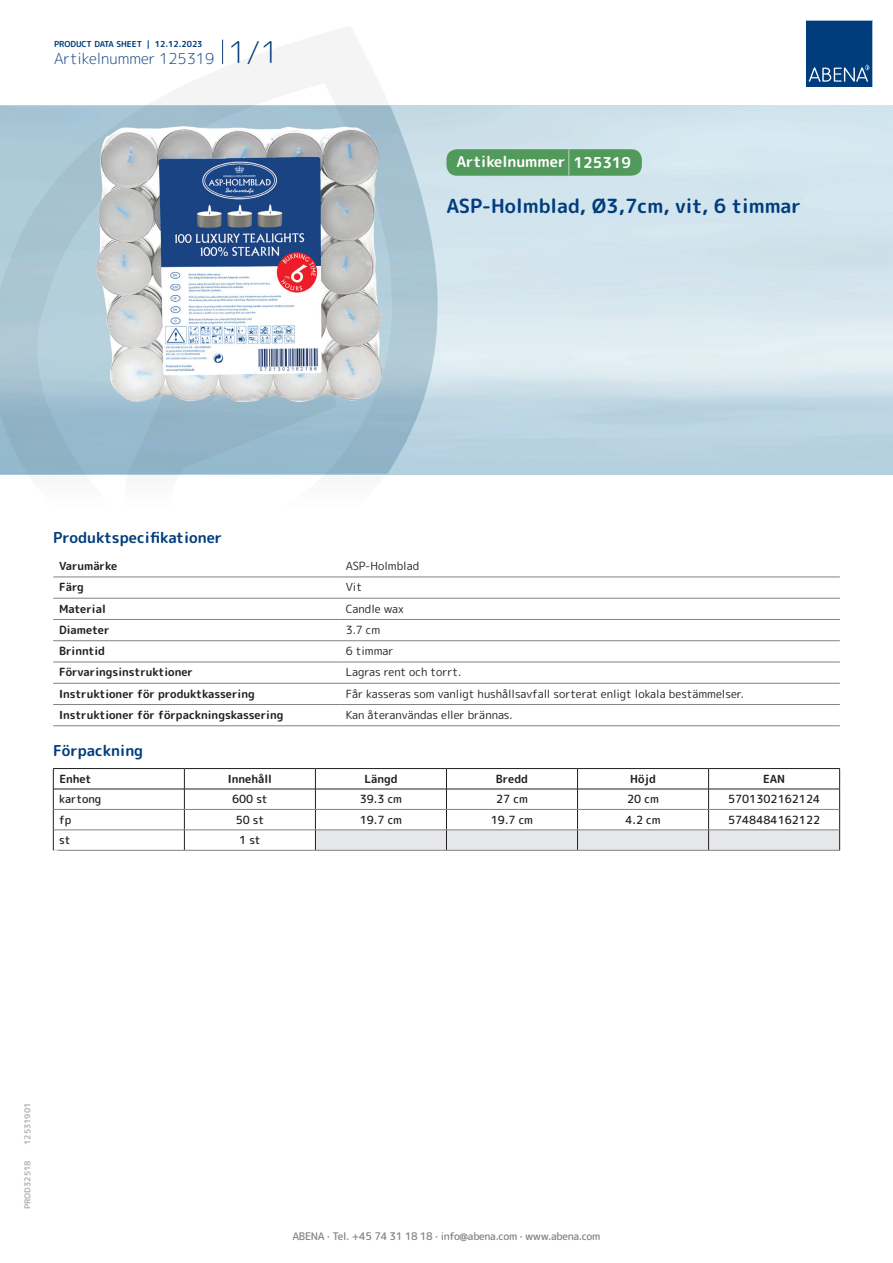
<style>
.page{position:relative;width:893px;height:1263px;background:#fff}
.page>*{position:absolute;margin:0;border:0;box-sizing:border-box;transform-origin:0 0}
.t1{font:700 19.5px "Rounded Mplus 1 c";color:#013d7d}
.t2{font:700 15px "Rounded Mplus 1 c";color:#013d7d}
.t3{font:300 15px "Rounded Mplus 1 c";color:#013d7d}
.t4{font:700 15px "Rounded Mplus 1 c";color:#fff}
.t5{font:700 11.25px "Rounded Mplus 1 c";color:#231f20}
.t6{font:11.25px "Rounded Mplus 1 c";color:#231f20}
.t7{font:500 11.25px "Rounded Mplus 1 c";color:#231f20}
.t8{font:500 10.5px "Rounded Mplus 1 c";letter-spacing:-.03em;color:#808285}
.t9{font:700 10.5px "Rounded Mplus 1 c";color:#fff}
.t10{font:700 8.25px "Rounded Mplus 1 c";color:#013d7d}
.t11{font:700 8.25px "Rounded Mplus 1 c";color:#b2b3b7}
.s1{font-size:30px}
.s2{font-size:25.5px}
</style>
<div class="page">
<svg style="left:0;top:26px;width:439px;height:572px"></svg>
<svg style="left:0;top:106px;width:438px;height:368px"></svg>
<svg style="left:222px;top:40px;width:1px;height:24px"></svg>
<svg style="left:806px;top:20px;width:67px;height:67px"></svg>
<img style="left:96px;top:127px;width:286px;height:275px">
<hr style="left:53px;top:577px;width:287px;height:1px;background:#808285">
<hr style="left:340px;top:577px;width:500px;height:1px;background:#808285">
<hr style="left:53px;top:598px;width:287px;height:1px;background:#808285">
<hr style="left:340px;top:598px;width:500px;height:1px;background:#808285">
<hr style="left:53px;top:619px;width:287px;height:1px;background:#808285">
<hr style="left:340px;top:619px;width:500px;height:1px;background:#808285">
<hr style="left:53px;top:640px;width:287px;height:1px;background:#808285">
<hr style="left:340px;top:640px;width:500px;height:1px;background:#808285">
<hr style="left:53px;top:662px;width:287px;height:1px;background:#808285">
<hr style="left:340px;top:662px;width:500px;height:1px;background:#808285">
<hr style="left:53px;top:683px;width:287px;height:1px;background:#808285">
<hr style="left:340px;top:683px;width:500px;height:1px;background:#808285">
<hr style="left:53px;top:704px;width:287px;height:1px;background:#808285">
<hr style="left:340px;top:704px;width:500px;height:1px;background:#808285">
<hr style="left:53px;top:725px;width:287px;height:1px;background:#808285">
<hr style="left:340px;top:725px;width:500px;height:1px;background:#808285">
<hr style="left:53px;top:768px;width:131px;height:1px;background:#231f20">
<hr style="left:184px;top:768px;width:131px;height:1px;background:#231f20">
<hr style="left:315px;top:768px;width:131px;height:1px;background:#231f20">
<hr style="left:446px;top:768px;width:131px;height:1px;background:#231f20">
<hr style="left:577px;top:768px;width:132px;height:1px;background:#231f20">
<hr style="left:709px;top:768px;width:131px;height:1px;background:#231f20">
<hr style="left:53px;top:789px;width:131px;height:1px;background:#231f20">
<hr style="left:184px;top:789px;width:131px;height:1px;background:#231f20">
<svg style="left:53px;top:769px;width:1px;height:81px"></svg>
<svg style="left:184px;top:769px;width:1px;height:81px"></svg>
<svg style="left:315px;top:769px;width:525px;height:81px"></svg>
<hr style="left:54px;top:809px;width:130px;height:1px;background:#808285">
<hr style="left:184px;top:809px;width:131px;height:1px;background:#808285">
<hr style="left:315px;top:809px;width:131px;height:1px;background:#808285">
<hr style="left:446px;top:809px;width:131px;height:1px;background:#808285">
<hr style="left:577px;top:809px;width:132px;height:1px;background:#808285">
<hr style="left:709px;top:809px;width:130px;height:1px;background:#808285">
<hr style="left:54px;top:830px;width:130px;height:1px;background:#808285">
<hr style="left:184px;top:830px;width:131px;height:1px;background:#808285">
<hr style="left:315px;top:830px;width:131px;height:1px;background:#808285">
<hr style="left:446px;top:830px;width:131px;height:1px;background:#808285">
<hr style="left:577px;top:830px;width:132px;height:1px;background:#808285">
<hr style="left:709px;top:830px;width:130px;height:1px;background:#808285">
<hr style="left:53px;top:850px;width:131px;height:1px;background:#808285">
<hr style="left:184px;top:850px;width:131px;height:1px;background:#808285">
<hr style="left:315px;top:850px;width:131px;height:1px;background:#808285">
<hr style="left:446px;top:850px;width:131px;height:1px;background:#808285">
<hr style="left:577px;top:850px;width:132px;height:1px;background:#808285">
<hr style="left:709px;top:850px;width:131px;height:1px;background:#808285">
<div style="left:446px;top:149px;width:196px;height:27px;background:#52995c;border-radius:10px"></div>
<p class="t10" style="left:54px;top:38px;width:150px">PRODUCT DATA SHEET | 12.12.2023</p>
<h2 class="t3" style="left:54px;top:48px;width:226px">Artikelnummer 125319 <span class="s1">1/1</span></h2>
<h2 class="t4" style="left:456px;top:151px;width:176px">Artikelnummer <span class="s2">|</span> 125319</h2>
<h1 class="t1" style="left:446px;top:192px;width:356px">ASP-Holmblad, Ø3,7cm, vit, 6 timmar</h1>
<h2 class="t2" style="left:53px;top:527px;width:171px">Produktspecifikationer</h2>
<p class="t5" style="left:59px;top:558px;width:59px">Varumärke</p>
<p class="t6" style="left:346px;top:558px;width:75px">ASP-Holmblad</p>
<p class="t5" style="left:59px;top:579px;width:26px">Färg</p>
<p class="t6" style="left:346px;top:579px;width:18px">Vit</p>
<p class="t5" style="left:59px;top:600px;width:48px">Material</p>
<p class="t6" style="left:346px;top:600px;width:60px">Candle wax</p>
<p class="t5" style="left:59px;top:622px;width:52px">Diameter</p>
<p class="t6" style="left:346px;top:622px;width:36px">3.7 cm</p>
<p class="t5" style="left:59px;top:643px;width:47px">Brinntid</p>
<p class="t6" style="left:346px;top:643px;width:49px">6 timmar</p>
<p class="t5" style="left:59px;top:664px;width:135px">Förvaringsinstruktioner</p>
<p class="t6" style="left:346px;top:664px;width:117px">Lagras rent och torrt.</p>
<p class="t5" style="left:59px;top:686px;width:197px">Instruktioner för produktkassering</p>
<p class="t6" style="left:346px;top:686px;width:400px">Får kasseras som vanligt hushållsavfall sorterat enligt lokala bestämmelser.</p>
<p class="t5" style="left:59px;top:707px;width:226px">Instruktioner för förpackningskassering</p>
<p class="t6" style="left:346px;top:707px;width:168px">Kan återanvändas eller brännas.</p>
<h2 class="t2" style="left:53px;top:740px;width:92px">Förpackning</h2>
<p class="t5" style="left:59px;top:771px;width:34px">Enhet</p>
<p class="t5" style="left:228px;top:771px;width:45px">Innehåll</p>
<p class="t5" style="left:364px;top:771px;width:35px">Längd</p>
<p class="t5" style="left:496px;top:771px;width:34px">Bredd</p>
<p class="t5" style="left:630px;top:771px;width:27px">Höjd</p>
<p class="t5" style="left:763px;top:771px;width:24px">EAN</p>
<p class="t7" style="left:59px;top:791px;width:44px">kartong</p>
<p class="t7" style="left:232px;top:791px;width:37px">600 st</p>
<p class="t7" style="left:360px;top:791px;width:44px">39.3 cm</p>
<p class="t7" style="left:496px;top:791px;width:33px">27 cm</p>
<p class="t7" style="left:627px;top:791px;width:33px">20 cm</p>
<p class="t7" style="left:728px;top:791px;width:94px">5701302162124</p>
<p class="t7" style="left:59px;top:812px;width:13px">fp</p>
<p class="t7" style="left:236px;top:812px;width:30px">50 st</p>
<p class="t7" style="left:360px;top:812px;width:44px">19.7 cm</p>
<p class="t7" style="left:491px;top:812px;width:44px">19.7 cm</p>
<p class="t7" style="left:625px;top:812px;width:37px">4.2 cm</p>
<p class="t7" style="left:728px;top:812px;width:94px">5748484162122</p>
<p class="t7" style="left:59px;top:832px;width:13px">st</p>
<p class="t7" style="left:239px;top:832px;width:23px">1 st</p>
<p class="t9" style="left:53px;top:845px;width:7px">*</p>
<p class="t11" style="left:22px;top:1145px;width:44px;rotate:-90deg">12531901</p>
<p class="t11" style="left:22px;top:1209px;width:50px;rotate:-90deg">PROD32518</p>
<p class="t8" style="left:292px;top:1229px;width:309px">ABENA · Tel. +45 74 31 18 18 · info@abena.com · www.abena.com</p>
</div>
